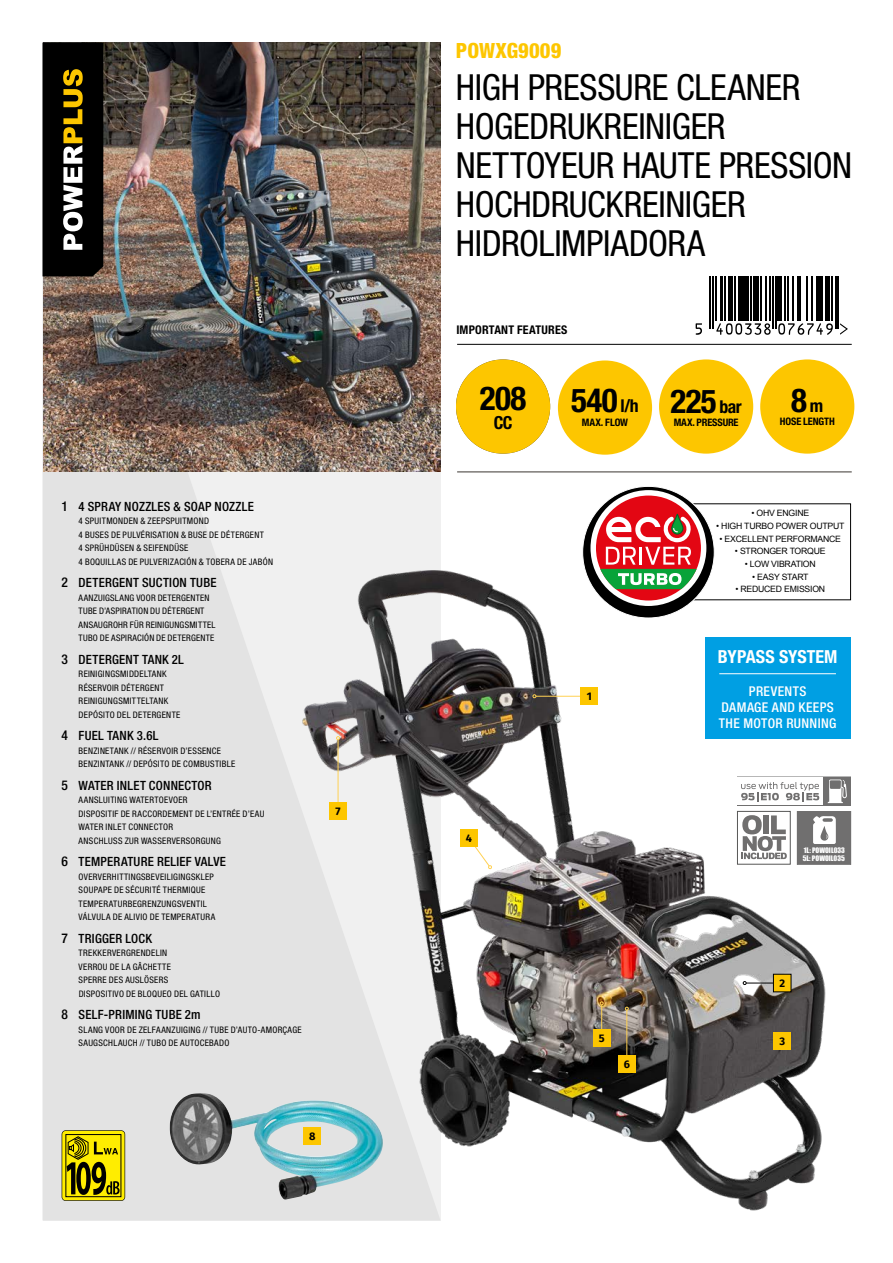
<style>
.page{position:relative;width:893px;height:1263px;background:#fff}
.page>*{position:absolute;margin:0;border:0;box-sizing:border-box;transform-origin:0 0}
.t1{font:condensed 36px/39px "Helvetica Neue LT Std";letter-spacing:-.01em;color:#000}
.t2{font:700 condensed 33px "Helvetica Neue LT Std";letter-spacing:-.02em;color:#000}
.t3{font:800 condensed 21px "Helvetica Neue LT Std";letter-spacing:.005em;color:#fdc600}
.t4{font:700 condensed 18px "Helvetica Neue LT Std";color:#fff}
.t5{font:700 condensed 18px "Helvetica Neue LT Std";color:#000}
.t6{font:500 condensed 13.5px/16.2px "Helvetica Neue LT Std";letter-spacing:.025em;color:#fff;text-align:center}
.t7{font:500 condensed 12.75px "Helvetica Neue LT Std";letter-spacing:.02em;color:#000}
.t8{font:700 condensed 12px "Helvetica Neue LT Std";letter-spacing:.02em;color:#000}
.t9{font:700 10.95px "Fira Sans";color:#000}
.t10{font:700 condensed 10.35px "Helvetica Neue LT Std";letter-spacing:-.01em;color:#000}
.t11{font:condensed 9px/13.5px "Helvetica Neue LT Std";letter-spacing:.035em;color:#000}
.t12{font:8.7px "Arial";letter-spacing:-.025em;color:#000}
.t13{font:7.05px/7.5px "Impact";color:#fff}
.s1{font-size:13.5px}
.s2{font-size:17.7px}
</style>
<div class="page">
<img style="left:43px;top:42px;width:397px;height:430px">
<img style="left:283px;top:547px;width:569px;height:674px">
<img style="left:169px;top:1093px;width:214px;height:107px">
<hr style="left:536px;top:696px;width:55px;height:1px;background:#ffd153">
<svg style="left:533px;top:694px;width:3px;height:4px"></svg>
<hr style="left:338px;top:739px;width:1px;height:72px;background:#ffd153">
<svg style="left:336px;top:736px;width:4px;height:4px"></svg>
<hr style="left:601px;top:1005px;width:1px;height:34px;background:#ffd153">
<svg style="left:600px;top:1001px;width:4px;height:4px"></svg>
<svg style="left:468px;top:837px;width:25px;height:33px"></svg>
<hr style="left:626px;top:1010px;width:1px;height:54px;background:#ffd153">
<svg style="left:625px;top:1007px;width:4px;height:3px"></svg>
<hr style="left:746px;top:983px;width:34px;height:1px;background:#000">
<svg style="left:743px;top:981px;width:4px;height:4px"></svg>
<div style="left:558px;top:360px;width:94px;height:95px;background:#fdc600;border-radius:50%"></div>
<div style="left:760px;top:359px;width:94px;height:95px;background:#fdc600;border-radius:50%"></div>
<div style="left:659px;top:359px;width:94px;height:95px;background:#fdc600;border-radius:50%"></div>
<div style="left:456px;top:359px;width:94px;height:95px;background:#fdc600;border-radius:50%"></div>
<svg style="left:695px;top:276px;width:143px;height:59px"></svg>
<hr style="left:710px;top:276px;width:1px;height:53px;background:#000">
<hr style="left:712px;top:276px;width:2px;height:53px;background:#000">
<hr style="left:715px;top:276px;width:1px;height:45px;background:#000">
<hr style="left:721px;top:276px;width:2px;height:45px;background:#000">
<hr style="left:725px;top:276px;width:1px;height:45px;background:#000">
<hr style="left:729px;top:276px;width:4px;height:45px;background:#000">
<hr style="left:734px;top:276px;width:2px;height:45px;background:#000">
<hr style="left:738px;top:276px;width:4px;height:45px;background:#000">
<div style="left:744px;top:276px;width:5px;height:45px;background:#000"></div>
<hr style="left:750px;top:276px;width:2px;height:45px;background:#000">
<div style="left:753px;top:276px;width:6px;height:45px;background:#000"></div>
<hr style="left:760px;top:276px;width:1px;height:45px;background:#000">
<hr style="left:766px;top:276px;width:1px;height:45px;background:#000">
<hr style="left:770px;top:276px;width:1px;height:45px;background:#000">
<hr style="left:772px;top:276px;width:2px;height:53px;background:#000">
<hr style="left:775px;top:276px;width:1px;height:53px;background:#000">
<hr style="left:778px;top:276px;width:4px;height:45px;background:#000">
<hr style="left:785px;top:276px;width:1px;height:45px;background:#000">
<hr style="left:787px;top:276px;width:2px;height:45px;background:#000">
<hr style="left:793px;top:276px;width:1px;height:45px;background:#000">
<hr style="left:797px;top:276px;width:1px;height:45px;background:#000">
<hr style="left:800px;top:276px;width:1px;height:45px;background:#000">
<hr style="left:806px;top:276px;width:2px;height:45px;background:#000">
<hr style="left:812px;top:276px;width:1px;height:45px;background:#000">
<hr style="left:816px;top:276px;width:1px;height:45px;background:#000">
<hr style="left:819px;top:276px;width:4px;height:45px;background:#000">
<div style="left:825px;top:276px;width:5px;height:45px;background:#000"></div>
<hr style="left:831px;top:276px;width:1px;height:45px;background:#000">
<hr style="left:835px;top:276px;width:1px;height:53px;background:#000">
<hr style="left:838px;top:276px;width:1px;height:53px;background:#000">
<svg style="left:696px;top:323px;width:6px;height:12px"></svg>
<svg style="left:716px;top:323px;width:55px;height:12px"></svg>
<svg style="left:778px;top:323px;width:55px;height:12px"></svg>
<svg style="left:840px;top:323px;width:8px;height:12px"></svg>
<hr style="left:457px;top:471px;width:395px;height:1px;background:#3a3531">
<hr style="left:457px;top:344px;width:395px;height:1px;background:#000">
<div style="left:705px;top:637px;width:145px;height:102px;background:#009fe3"></div>
<hr style="left:719px;top:673px;width:117px;height:1px;background:#fff">
<div style="left:663px;top:504px;width:187px;height:96px;background:#fff"></div>
<svg style="left:583px;top:486px;width:131px;height:132px;background:#151515"></svg>
<svg style="left:590px;top:490px;width:116px;height:116px"></svg>
<div style="left:596px;top:496px;width:105px;height:104px;background:#e30613;border-radius:50%"></div>
<svg style="left:600px;top:513px;width:97px;height:76px"></svg>
<div style="left:581px;top:687px;width:17px;height:18px;background:#fdc600"></div>
<div style="left:460px;top:829px;width:18px;height:18px;background:#fdc600"></div>
<div style="left:329px;top:802px;width:18px;height:18px;background:#fdc600"></div>
<div style="left:773px;top:1032px;width:18px;height:18px;background:#fdc600"></div>
<div style="left:773px;top:974px;width:18px;height:18px;background:#fdc600"></div>
<div style="left:773px;top:974px;width:18px;height:18px;border:1px solid #000"></div>
<div style="left:618px;top:1055px;width:18px;height:18px;background:#fdc600"></div>
<div style="left:593px;top:1029px;width:17px;height:18px;background:#fdc600"></div>
<div style="left:304px;top:1127px;width:17px;height:18px;background:#fdc600"></div>
<svg style="left:741px;top:815px;width:46px;height:44px"></svg>
<div style="left:737px;top:811px;width:54px;height:53px;border:1px solid #575756"></div>
<div style="left:797px;top:811px;width:54px;height:53px;background:#706f6f"></div>
<svg style="left:813px;top:816px;width:23px;height:28px"></svg>
<div style="left:737px;top:777px;width:114px;height:29px;background:#706f6f"></div>
<div style="left:738px;top:778px;width:85px;height:27px;background:#fff"></div>
<svg style="left:827px;top:779px;width:20px;height:24px"></svg>
<svg style="left:741px;top:782px;width:78px;height:19px"></svg>
<svg style="left:62px;top:1130px;width:63px;height:71px;background:#aa9e01"></svg>
<svg style="left:43px;top:43px;width:60px;height:233px;background:#262317"></svg>
<h3 class="t7" style="left:62px;top:499px;width:194px"><span class="s1">1</span> 4 SPRAY NOZZLES &amp; SOAP NOZZLE</h3>
<p class="t11" style="left:79px;top:514px;width:196px">4 SPUITMONDEN &amp; ZEEPSPUITMOND<br>4 BUSES DE PULVÉRISATION &amp; BUSE DE DÉTERGENT<br>4 SPRÜHDÜSEN &amp; SEIFENDÜSE<br>4 BOQUILLAS DE PULVERIZACIÓN &amp; TOBERA DE JABÓN</p>
<h3 class="t7" style="left:62px;top:575px;width:156px"><span class="s1">2</span> DETERGENT SUCTION TUBE</h3>
<p class="t11" style="left:79px;top:591px;width:138px">AANZUIGSLANG VOOR DETERGENTEN<br>TUBE D’ASPIRATION DU DÉTERGENT<br>ANSAUGROHR FÜR REINIGUNGSMITTEL<br>TUBO DE ASPIRACIÓN DE DETERGENTE</p>
<h3 class="t7" style="left:62px;top:652px;width:124px"><span class="s1">3</span> DETERGENT TANK 2L</h3>
<p class="t11" style="left:79px;top:667px;width:103px">REINIGINGSMIDDELTANK<br>RÉSERVOIR DÉTERGENT<br>REINIGUNGSMITTELTANK<br>DEPÓSITO DEL DETERGENTE</p>
<h3 class="t7" style="left:62px;top:728px;width:98px"><span class="s1">4</span> FUEL TANK 3.6L</h3>
<p class="t11" style="left:79px;top:744px;width:158px">BENZINETANK // RÉSERVOIR D’ESSENCE<br>BENZINTANK // DEPÓSITO DE COMBUSTIBLE</p>
<h3 class="t7" style="left:62px;top:778px;width:152px"><span class="s1">5</span> WATER INLET CONNECTOR</h3>
<p class="t11" style="left:79px;top:793px;width:187px">AANSLUITING WATERTOEVOER<br>DISPOSITIF DE RACCORDEMENT DE L’ENTRÉE D’EAU<br>WATER INLET CONNECTOR<br>ANSCHLUSS ZUR WASSERVERSORGUNG</p>
<h3 class="t7" style="left:62px;top:854px;width:166px"><span class="s1">6</span> TEMPERATURE RELIEF VALVE</h3>
<p class="t11" style="left:79px;top:870px;width:138px">OVERVERHITTINGSBEVEILIGINGSKLEP SOUPAPE DE SÉCURITÉ THERMIQUE TEMPERATURBEGRENZUNGSVENTIL VÁLVULA DE ALIVIO DE TEMPERATURA</p>
<h3 class="t7" style="left:62px;top:931px;width:92px"><span class="s1">7</span> TRIGGER LOCK</h3>
<p class="t11" style="left:79px;top:946px;width:143px">TREKKERVERGRENDELIN<br>VERROU DE LA GÂCHETTE<br>SPERRE DES AUSLÖSERS<br>DISPOSITIVO DE BLOQUEO DEL GATILLO</p>
<h3 class="t7" style="left:62px;top:1007px;width:140px"><span class="s1">8</span> SELF-PRIMING TUBE 2m</h3>
<p class="t11" style="left:79px;top:1023px;width:225px">SLANG VOOR DE ZELFAANZUIGING // TUBE D’AUTO-AMORÇAGE<br>SAUGSCHLAUCH // TUBO DE AUTOCEBADO</p>
<p class="t9" style="left:335px;top:804px;width:7px">7</p>
<p class="t9" style="left:309px;top:1128px;width:8px">8</p>
<h3 class="t3" style="left:456px;top:37px;width:107px">POWXG9009</h3>
<h1 class="t1" style="left:456px;top:67px;width:398px">HIGH PRESSURE CLEANER<br>HOGEDRUKREINIGER<br>NETTOYEUR HAUTE PRESSION<br>HOCHDRUCKREINIGER<br>HIDROLIMPIADORA</h1>
<h3 class="t8" style="left:456px;top:323px;width:112px">IMPORTANT FEATURES</h3>
<h2 class="t2" style="left:480px;top:378px;width:48px">208</h2>
<h3 class="t5" style="left:494px;top:412px;width:20px">CC</h3>
<h2 class="t2" style="left:571px;top:380px;width:69px">540 <span class="s2">l/h</span></h2>
<p class="t10" style="left:582px;top:415px;width:48px">MAX. FLOW</p>
<p class="t9" style="left:587px;top:689px;width:7px">1</p>
<h2 class="t2" style="left:671px;top:381px;width:73px">225 <span class="s2">bar</span></h2>
<p class="t10" style="left:674px;top:416px;width:66px">MAX. PRESSURE</p>
<h2 class="t2" style="left:791px;top:380px;width:34px">8<span class="s2">m</span></h2>
<p class="t10" style="left:780px;top:415px;width:57px">HOSE LENGTH</p>
<p class="t12" style="left:751px;top:508px;width:59px">• OHV ENGINE</p>
<p class="t12" style="left:716px;top:520px;width:130px">• HIGH TURBO POWER OUTPUT</p>
<p class="t12" style="left:719px;top:533px;width:123px">• EXCELLENT PERFORMANCE</p>
<p class="t12" style="left:735px;top:546px;width:92px">• STRONGER TORQUE</p>
<p class="t12" style="left:745px;top:558px;width:72px">• LOW VIBRATION</p>
<p class="t12" style="left:752px;top:571px;width:58px">• EASY START</p>
<p class="t12" style="left:735px;top:584px;width:91px">• REDUCED EMISSION</p>
<h3 class="t4" style="left:718px;top:645px;width:121px">BYPASS SYSTEM</h3>
<h3 class="t6" style="left:719px;top:682px;width:119px">PREVENTS<br>DAMAGE AND KEEPS<br>THE MOTOR RUNNING</h3>
<p class="t9" style="left:466px;top:831px;width:8px">4</p>
<p class="t13" style="left:803px;top:846px;width:44px">1L: POWOIL033<br>5L: POWOIL035</p>
<p class="t9" style="left:599px;top:1031px;width:7px">5</p>
<p class="t9" style="left:624px;top:1057px;width:8px">6</p>
<p class="t9" style="left:779px;top:976px;width:7px">2</p>
<p class="t9" style="left:779px;top:1034px;width:7px">3</p>
</div>
